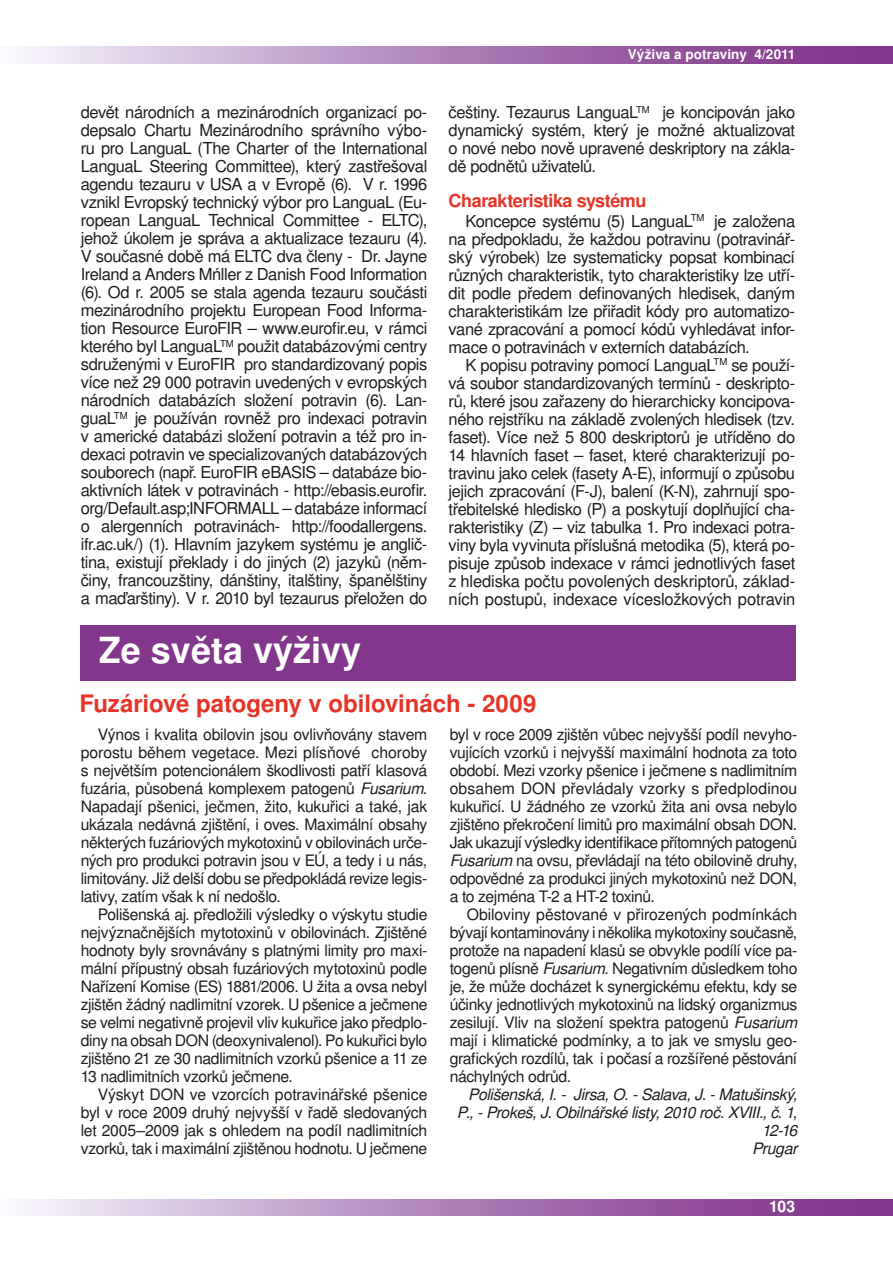
<style>
.page{position:relative;width:893px;height:1263px;background:#fff}
.page>*{position:absolute;margin:0;border:0;box-sizing:border-box;transform-origin:0 0}
.t1{font:700 36px "Nimbus Sans LCE";color:#fff}
.t2{font:700 24px "Nimbus Sans LCE";color:#e63429}
.t3{font:700 18px "Nimbus Sans LCE";letter-spacing:-.025em;color:#e63429}
.t4{font:16.5px/18px "Nimbus Sans LCE";letter-spacing:-.025em;color:#1d1d1b;text-align:justify}
.t5{font:15.75px/18px "Nimbus Sans LCE";letter-spacing:-.025em;color:#1d1d1b;text-align:justify}
.t6{font:italic 15.75px/17.7px "Nimbus Sans LCE";letter-spacing:-.025em;color:#1d1d1b;text-align:right}
.t7{font:700 15.75px "Nimbus Sans LCE";color:#fff}
.t8{font:700 13.5px "Nimbus Sans LCE";letter-spacing:.005em;color:#fff}
.s1{font-style:italic}
</style>
<div class="page">
<svg style="left:22px;top:47px;width:871px;height:16px;background:#b186bb"></svg>
<svg style="left:22px;top:1199px;width:871px;height:17px;background:#b186bb"></svg>
<div style="left:81px;top:625px;width:715px;height:55px;background:#82368c"></div>
<p class="t8" style="left:628px;top:48px;width:169px">Výživa a potraviny 4/2011</p>
<p class="t4" style="left:81px;top:104px;width:348px">devět národních a mezinárodních organizací po&shy;depsalo Chartu Mezinárodního správního výbo&shy;ru pro LanguaL (The Charter of the International LanguaL Steering Committee), který zastřešoval agendu tezauru v USA a v Evropě (6). V r. 1996 vznikl Evropský technický výbor pro LanguaL (Eu&shy;ropean LanguaL Technical Committee - ELTC), jehož úkolem je správa a aktualizace tezauru (4).<br>V současné době má ELTC dva členy - Dr. Jayne Ireland a Anders Mńller z Danish Food Information (6). Od r. 2005 se stala agenda tezauru součásti mezinárodního projektu European Food Informa&shy;tion Resource EuroFIR – www.eurofir.eu, v rámci kterého byl LanguaL<sup>TM</sup> použit databázovými centry sdruženými v EuroFIR pro standardizovaný popis více než 29 000 potravin uvedených v evropských národních databázích složení potravin (6). Lan&shy;guaL<sup>TM</sup> je používán rovněž pro indexaci potravin v americké databázi složení potravin a též pro in&shy;dexaci potravin ve specializovaných databázových souborech (např. EuroFIR eBASIS – databáze bio&shy;aktivních látek v potravinách - http://ebasis.eurofir. org/Default.asp;INFORMALL – databáze informací o alergenních potravinách- http://foodallergens. ifr.ac.uk/) (1). Hlavním jazykem systému je anglič&shy;tina, existují překlady i do jiných (2) jazyků (něm&shy;činy, francouzštiny, dánštiny, italštiny, španělštiny a maďarštiny). V r. 2010 byl tezaurus přeložen do</p>
<p class="t4" style="left:449px;top:104px;width:348px">češtiny. Tezaurus LanguaL<sup>TM</sup> je koncipován jako dynamický systém, který je možné aktualizovat o nové nebo nově upravené deskriptory na zákla&shy;dě podnětů uživatelů.</p>
<p class="t3" style="left:449px;top:191px;width:199px">Charakteristika systému</p>
<p class="t4" style="left:449px;top:213px;width:348px;text-indent:17px">Koncepce systému (5) LanguaL<sup>TM</sup> je založena na předpokladu, že každou potravinu (potravinář&shy;ský výrobek) lze systematicky popsat kombinací různých charakteristik, tyto charakteristiky lze utří&shy;dit podle předem definovaných hledisek, daným charakteristikám lze přiřadit kódy pro automatizo&shy;vané zpracování a pomocí kódů vyhledávat infor&shy;mace o potravinách v externích databázích.</p>
<p class="t4" style="left:449px;top:357px;width:348px;text-indent:17px">K popisu potraviny pomocí LanguaL<sup>TM</sup> se použí&shy;vá soubor standardizovaných termínů - deskripto&shy;rů, které jsou zařazeny do hierarchicky koncipova&shy;ného rejstříku na základě zvolených hledisek (tzv. faset). Více než 5 800 deskriptorů je utříděno do 14 hlavních faset – faset, které charakterizují po&shy;travinu jako celek (fasety A-E), informují o způsobu jejich zpracování (F-J), balení (K-N), zahrnují spo&shy;třebitelské hledisko (P) a poskytují doplňující cha&shy;rakteristiky (Z) – viz tabulka 1. Pro indexaci potra&shy;viny byla vyvinuta příslušná metodika (5), která po&shy;pisuje způsob indexace v rámci jednotlivých faset z hlediska počtu povolených deskriptorů, základ&shy;ních postupů, indexace vícesložkových potravin</p>
<h1 class="t1" style="left:99px;top:633px;width:264px">Ze světa výživy</h1>
<h2 class="t2" style="left:79px;top:692px;width:458px">Fuzáriové patogeny v obilovinách - 2009</h2>
<p class="t5" style="left:81px;top:727px;width:348px;text-indent:17px">Výnos i kvalita obilovin jsou ovlivňovány stavem porostu během vegetace. Mezi plísňové choroby s největším potencionálem škodlivosti patří klasová fuzária, působená komplexem patogenů <span class="s1">Fusarium</span>.<br>Napadají pšenici, ječmen, žito, kukuřici a také, jak ukázala nedávná zjištění, i oves. Maximální obsahy některých fuzáriových mykotoxinů v obilovinách urče&shy;ných pro produkci potravin jsou v EÚ, a tedy i u nás, limitovány. Již delší dobu se předpokládá revize legis&shy;lativy, zatím však k ní nedošlo.</p>
<p class="t5" style="left:81px;top:907px;width:348px;text-indent:17px">Polišenská aj. předložili výsledky o výskytu studie nejvýznačnějších mytotoxinů v obilovinách. Zjištěné hodnoty byly srovnávány s platnými limity pro maxi&shy;mální přípustný obsah fuzáriových mytotoxinů podle Nařízení Komise (ES) 1881/2006. U žita a ovsa nebyl zjištěn žádný nadlimitní vzorek. U pšenice a ječmene se velmi negativně projevil vliv kukuřice jako předplo&shy;diny na obsah DON (deoxynivalenol). Po kukuřici bylo zjištěno 21 ze 30 nadlimitních vzorků pšenice a 11 ze 13 nadlimitních vzorků ječmene.</p>
<p class="t5" style="left:81px;top:1087px;width:348px;text-indent:17px">Výskyt DON ve vzorcích potravinářské pšenice byl v roce 2009 druhý nejvyšší v řadě sledovaných let 2005–2009 jak s ohledem na podíl nadlimitních vzorků, tak i maximální zjištěnou hodnotu. U ječmene</p>
<p class="t5" style="left:450px;top:727px;width:349px">byl v roce 2009 zjištěn vůbec nejvyšší podíl nevyho&shy;vujících vzorků i nejvyšší maximální hodnota za toto období. Mezi vzorky pšenice i ječmene s nadlimitním obsahem DON převládaly vzorky s předplodinou kukuřicí. U žádného ze vzorků žita ani ovsa nebylo zjištěno překročení limitů pro maximální obsah DON.<br>Jak ukazují výsledky identifikace přítomných patogenů <span class="s1">Fusarium</span> na ovsu, převládají na této obilovině druhy, odpovědné za produkci jiných mykotoxinů než DON, a to zejména T-2 a HT-2 toxinů.</p>
<p class="t5" style="left:450px;top:907px;width:349px;text-indent:17px">Obiloviny pěstované v přirozených podmínkách bývají kontaminovány i několika mykotoxiny současně, protože na napadení klasů se obvykle podílí více pa&shy;togenů plísně <span class="s1">Fusarium</span>. Negativním důsledkem toho je, že může docházet k synergickému efektu, kdy se účinky jednotlivých mykotoxinů na lidský organizmus zesilují. Vliv na složení spektra patogenů <span class="s1">Fusarium </span>mají i klimatické podmínky, a to jak ve smyslu geo&shy;grafických rozdílů, tak i počasí a rozšířené pěstování náchylných odrůd.</p>
<p class="t6" style="left:457px;top:1087px;width:342px">Polišenská, I. - Jirsa, O. - Salava, J. - Matušinský,<br>P., - Prokeš, J. Obilnářské listy, 2010 roč. XVIII., č. 1,<br>12-16<br>Prugar</p>
<p class="t7" style="left:769px;top:1199px;width:27px">103</p>
</div>
